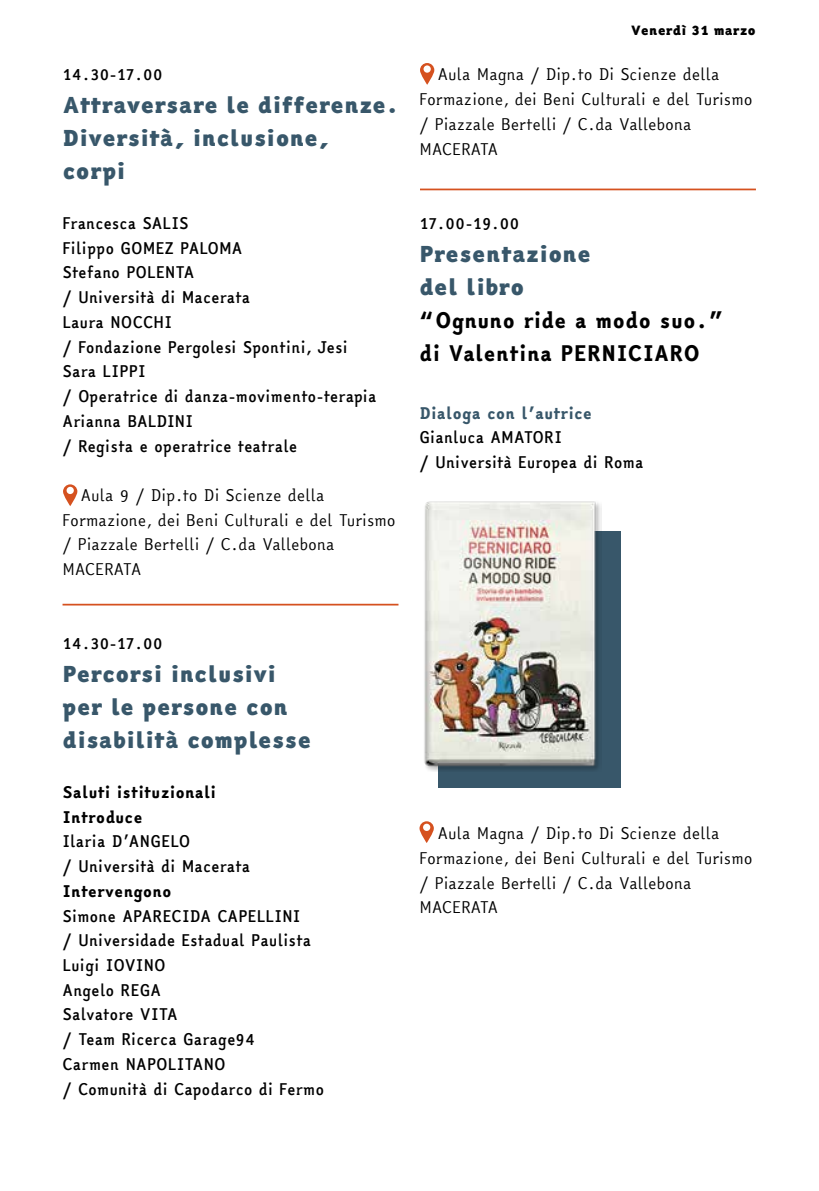
<style>
.page{position:relative;width:819px;height:1191px;background:#fff}
.page>*{position:absolute;margin:0;border:0;box-sizing:border-box;transform-origin:0 0}
.t1{font:900 21px/32.9px "Easy Reading PROXB";color:#38576a}
.t2{font:21px/32.9px "Easy Reading PROXB";color:#000}
.t3{font:700 15.75px/24.7px "Easy Reading PRO";color:#000}
.t4{font:15.75px/24.7px "Easy Reading PRO";color:#000}
.t5{font:15.75px/24.7px "Easy Reading PROXB";color:#000}
.t6{font:15.75px "Easy Reading PROXB";color:#38576a}
.t7{font:900 12.25px "Easy Reading PROXB";color:#000}
</style>
<div class="page">
<div style="left:438px;top:531px;width:182px;height:257px;background:#38576a"></div>
<img style="left:424px;top:501px;width:178px;height:270px">
<svg style="left:63px;top:484px;width:14px;height:22px"></svg>
<svg style="left:420px;top:63px;width:14px;height:22px"></svg>
<svg style="left:419px;top:821px;width:15px;height:22px"></svg>
<hr style="left:63px;top:604px;width:335px;height:1px;background:#d5511f">
<hr style="left:420px;top:189px;width:336px;height:1px;background:#d5511f">
<p class="t3" style="left:63px;top:62px;width:102px">14.30-17.00</p>
<h1 class="t1" style="left:63px;top:89px;width:337px">Attraversare le differenze.<br>Diversità, inclusione,<br>corpi</h1>
<p class="t3" style="left:63px;top:210px;width:316px">Francesca SALIS<br>Filippo GOMEZ PALOMA<br>Stefano POLENTA<br>/ Università di Macerata<br>Laura NOCCHI<br>/ Fondazione Pergolesi Spontini, Jesi<br>Sara LIPPI<br>/ Operatrice di danza-movimento-terapia<br>Arianna BALDINI<br>/ Regista e operatrice teatrale</p>
<p class="t4" style="left:63px;top:482px;width:335px;text-indent:18px">Aula 9 / Dip.to Di Scienze della<br>Formazione, dei Beni Culturali e del Turismo / Piazzale Bertelli / C.da Vallebona<br>MACERATA</p>
<p class="t3" style="left:63px;top:631px;width:102px">14.30-17.00</p>
<h1 class="t1" style="left:63px;top:658px;width:250px">Percorsi inclusivi per le persone con disabilità complesse</h1>
<p class="t5" style="left:63px;top:779px;width:155px">Saluti istituzionali<br>Introduce</p>
<p class="t3" style="left:63px;top:828px;width:189px">Ilaria D’ANGELO<br>/ Università di Macerata</p>
<p class="t5" style="left:63px;top:878px;width:111px">Intervengono</p>
<p class="t3" style="left:63px;top:903px;width:263px">Simone APARECIDA CAPELLINI<br>/ Universidade Estadual Paulista<br>Luigi IOVINO<br>Angelo REGA<br>Salvatore VITA<br>/ Team Ricerca Garage94<br>Carmen NAPOLITANO<br>/ Comunità di Capodarco di Fermo</p>
<p class="t7" style="left:631px;top:20px;width:126px">Venerdì 31 marzo</p>
<p class="t4" style="left:419px;top:62px;width:335px;text-indent:18px">Aula Magna / Dip.to Di Scienze della<br>Formazione, dei Beni Culturali e del Turismo / Piazzale Bertelli / C.da Vallebona<br>MACERATA</p>
<p class="t3" style="left:419px;top:210px;width:102px">17.00-19.00</p>
<h1 class="t1" style="left:419px;top:237px;width:173px">Presentazione del libro</h1>
<h1 class="t2" style="left:419px;top:303px;width:305px">“Ognuno ride a modo suo.” di Valentina PERNICIARO</h1>
<p class="t6" style="left:419px;top:400px;width:174px">Dialoga con l’autrice</p>
<p class="t3" style="left:419px;top:425px;width:226px">Gianluca AMATORI<br>/ Università Europea di Roma</p>
<p class="t4" style="left:419px;top:820px;width:335px;text-indent:18px">Aula Magna / Dip.to Di Scienze della<br>Formazione, dei Beni Culturali e del Turismo / Piazzale Bertelli / C.da Vallebona<br>MACERATA</p>
</div>
